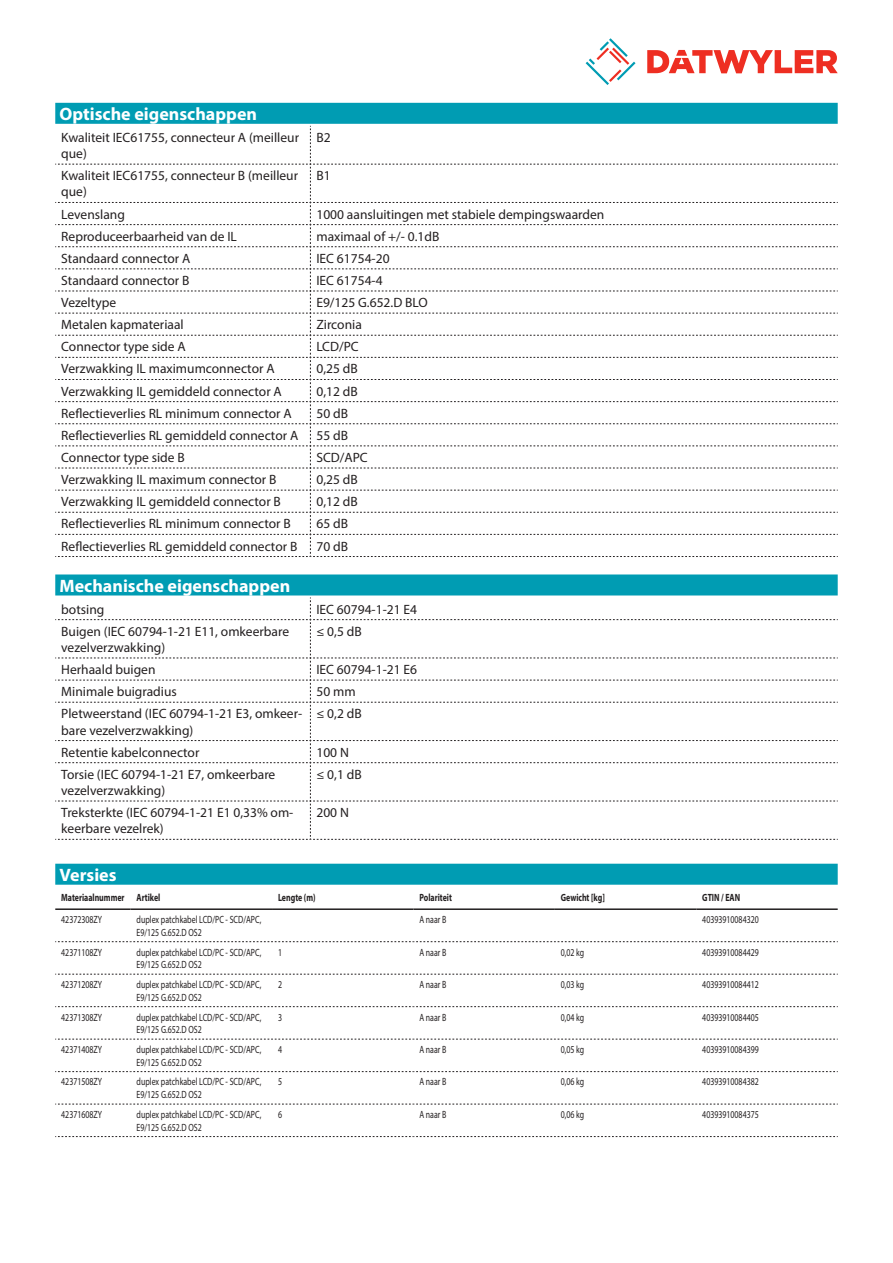
<style>
.page{position:relative;width:893px;height:1263px;background:#fff}
.page>*{position:absolute;margin:0;border:0;box-sizing:border-box;transform-origin:0 0}
.Standard_Head_Proper{font:700 18px "Myriad Pro";color:#fff}
.myriad_light_propert{font:13.5px/16.2px "Myriad Pro";color:#231f20}
.myriadlight{font:10.5px/12.6px "Myriad Pro";color:#231f20;scale:.75 1}
.myriadbold{font:700 10.5px "Myriad Pro";color:#231f20;scale:.75 1}
</style>
<div class="page">
<svg style="left:586px;top:38px;width:49px;height:47px"></svg>
<svg style="left:647px;top:50px;width:191px;height:23px"></svg>
<div style="left:55px;top:864px;width:783px;height:21px;background:#009cb3"></div>
<hr style="left:55px;top:908px;width:76px;height:2px;background:#231f20">
<hr style="left:131px;top:908px;width:141px;height:2px;background:#231f20">
<hr style="left:272px;top:908px;width:141px;height:2px;background:#231f20">
<hr style="left:413px;top:908px;width:142px;height:2px;background:#231f20">
<hr style="left:555px;top:908px;width:141px;height:2px;background:#231f20">
<hr style="left:696px;top:908px;width:142px;height:2px;background:#231f20">
<svg style="left:55px;top:941px;width:783px;height:1px"></svg>
<svg style="left:55px;top:974px;width:783px;height:1px"></svg>
<svg style="left:55px;top:1006px;width:783px;height:1px"></svg>
<svg style="left:55px;top:1039px;width:783px;height:1px"></svg>
<svg style="left:55px;top:1071px;width:783px;height:1px"></svg>
<svg style="left:55px;top:1104px;width:783px;height:1px"></svg>
<svg style="left:55px;top:1136px;width:783px;height:1px"></svg>
<div style="left:55px;top:103px;width:783px;height:21px;background:#009cb3"></div>
<svg style="left:55px;top:126px;width:783px;height:431px"></svg>
<div style="left:55px;top:574px;width:783px;height:21px;background:#009cb3"></div>
<svg style="left:55px;top:597px;width:783px;height:243px"></svg>
<p class="Standard_Head_Proper" style="left:60px;top:102px;width:199px">Optische eigenschappen</p>
<p class="myriad_light_propert" style="left:61px;top:129px;width:239px">Kwaliteit IEC61755, connecteur A (meilleur que)</p>
<p class="myriad_light_propert" style="left:316px;top:129px;width:16px">B2</p>
<p class="myriad_light_propert" style="left:61px;top:167px;width:238px">Kwaliteit IEC61755, connecteur B (meilleur que)</p>
<p class="myriad_light_propert" style="left:316px;top:167px;width:16px">B1</p>
<p class="myriad_light_propert" style="left:61px;top:206px;width:65px">Levenslang</p>
<p class="myriad_light_propert" style="left:316px;top:206px;width:289px">1000 aansluitingen met stabiele dempingswaarden</p>
<p class="myriad_light_propert" style="left:61px;top:228px;width:177px">Reproduceerbaarheid van de IL</p>
<p class="myriad_light_propert" style="left:316px;top:228px;width:124px">maximaal of +/- 0.1dB</p>
<p class="myriad_light_propert" style="left:61px;top:250px;width:131px">Standaard connector A</p>
<p class="myriad_light_propert" style="left:316px;top:250px;width:75px">IEC 61754-20</p>
<p class="myriad_light_propert" style="left:61px;top:272px;width:130px">Standaard connector B</p>
<p class="myriad_light_propert" style="left:316px;top:272px;width:68px">IEC 61754-4</p>
<p class="myriad_light_propert" style="left:61px;top:294px;width:56px">Vezeltype</p>
<p class="myriad_light_propert" style="left:316px;top:294px;width:113px">E9/125 G.652.D BLO</p>
<p class="myriad_light_propert" style="left:61px;top:316px;width:124px">Metalen kapmateriaal</p>
<p class="myriad_light_propert" style="left:316px;top:316px;width:47px">Zirconia</p>
<p class="myriad_light_propert" style="left:61px;top:338px;width:126px">Connector type side A</p>
<p class="myriad_light_propert" style="left:316px;top:338px;width:44px">LCD/PC</p>
<p class="myriad_light_propert" style="left:61px;top:361px;width:215px">Verzwakking IL maximumconnector A</p>
<p class="myriad_light_propert" style="left:316px;top:361px;width:43px">0,25 dB</p>
<p class="myriad_light_propert" style="left:61px;top:383px;width:222px">Verzwakking IL gemiddeld connector A</p>
<p class="myriad_light_propert" style="left:316px;top:383px;width:43px">0,12 dB</p>
<p class="myriad_light_propert" style="left:61px;top:405px;width:232px">Reflectieverlies RL minimum connector A</p>
<p class="myriad_light_propert" style="left:316px;top:405px;width:33px">50 dB</p>
<p class="myriad_light_propert" style="left:61px;top:427px;width:238px">Reflectieverlies RL gemiddeld connector A</p>
<p class="myriad_light_propert" style="left:316px;top:427px;width:33px">55 dB</p>
<p class="myriad_light_propert" style="left:61px;top:449px;width:125px">Connector type side B</p>
<p class="myriad_light_propert" style="left:316px;top:449px;width:53px">SCD/APC</p>
<p class="myriad_light_propert" style="left:61px;top:471px;width:217px">Verzwakking IL maximum connector B</p>
<p class="myriad_light_propert" style="left:316px;top:471px;width:43px">0,25 dB</p>
<p class="myriad_light_propert" style="left:61px;top:493px;width:221px">Verzwakking IL gemiddeld connector B</p>
<p class="myriad_light_propert" style="left:316px;top:493px;width:43px">0,12 dB</p>
<p class="myriad_light_propert" style="left:61px;top:515px;width:231px">Reflectieverlies RL minimum connector B</p>
<p class="myriad_light_propert" style="left:316px;top:515px;width:33px">65 dB</p>
<p class="myriad_light_propert" style="left:61px;top:538px;width:238px">Reflectieverlies RL gemiddeld connector B</p>
<p class="myriad_light_propert" style="left:316px;top:538px;width:33px">70 dB</p>
<p class="Standard_Head_Proper" style="left:60px;top:574px;width:232px">Mechanische eigenschappen</p>
<p class="myriad_light_propert" style="left:61px;top:601px;width:45px">botsing</p>
<p class="myriad_light_propert" style="left:316px;top:601px;width:102px">IEC 60794-1-21 E4</p>
<p class="myriad_light_propert" style="left:61px;top:623px;width:229px">Buigen (IEC 60794-1-21 E11, omkeerbare vezelverzwakking)</p>
<p class="myriad_light_propert" style="left:316px;top:623px;width:47px">≤ 0,5 dB</p>
<p class="myriad_light_propert" style="left:61px;top:661px;width:96px">Herhaald buigen</p>
<p class="myriad_light_propert" style="left:316px;top:661px;width:102px">IEC 60794-1-21 E6</p>
<p class="myriad_light_propert" style="left:61px;top:683px;width:117px">Minimale buigradius</p>
<p class="myriad_light_propert" style="left:316px;top:683px;width:41px">50 mm</p>
<p class="myriad_light_propert" style="left:61px;top:705px;width:242px">Pletweerstand (IEC 60794-1-21 E3, omkeer&shy;bare vezelverzwakking)</p>
<p class="myriad_light_propert" style="left:316px;top:705px;width:47px">≤ 0,2 dB</p>
<p class="myriad_light_propert" style="left:61px;top:744px;width:140px">Retentie kabelconnector</p>
<p class="myriad_light_propert" style="left:316px;top:744px;width:34px">100 N</p>
<p class="myriad_light_propert" style="left:61px;top:766px;width:216px">Torsie (IEC 60794-1-21 E7, omkeerbare vezelverzwakking)</p>
<p class="myriad_light_propert" style="left:316px;top:766px;width:47px">≤ 0,1 dB</p>
<p class="myriad_light_propert" style="left:61px;top:804px;width:234px">Treksterkte (IEC 60794-1-21 E1 0,33% om&shy;keerbare vezelrek)</p>
<p class="myriad_light_propert" style="left:316px;top:804px;width:34px">200 N</p>
<p class="Standard_Head_Proper" style="left:60px;top:863px;width:59px">Versies</p>
<p class="myriadbold" style="left:61px;top:890px;width:86px">Materiaalnummer</p>
<p class="myriadbold" style="left:137px;top:890px;width:33px">Artikel</p>
<p class="myriadbold" style="left:278px;top:890px;width:52px">Lengte (m)</p>
<p class="myriadbold" style="left:419px;top:890px;width:45px">Polariteit</p>
<p class="myriadbold" style="left:561px;top:890px;width:60px">Gewicht [kg]</p>
<p class="myriadbold" style="left:702px;top:890px;width:52px">GTIN / EAN</p>
<p class="myriadlight" style="left:61px;top:913px;width:56px">42372308ZY</p>
<p class="myriadlight" style="left:137px;top:913px;width:168px">duplex patchkabel LCD/PC - SCD/APC,<br>E9/125 G.652.D OS2</p>
<p class="myriadlight" style="left:419px;top:913px;width:37px">A naar B</p>
<p class="myriadlight" style="left:702px;top:913px;width:77px">40393910084320</p>
<p class="myriadlight" style="left:61px;top:945px;width:56px">42371108ZY</p>
<p class="myriadlight" style="left:137px;top:945px;width:168px">duplex patchkabel LCD/PC - SCD/APC,<br>E9/125 G.652.D OS2</p>
<p class="myriadlight" style="left:278px;top:945px;width:7px">1</p>
<p class="myriadlight" style="left:419px;top:945px;width:37px">A naar B</p>
<p class="myriadlight" style="left:561px;top:945px;width:33px">0,02 kg</p>
<p class="myriadlight" style="left:702px;top:945px;width:77px">40393910084429</p>
<p class="myriadlight" style="left:61px;top:978px;width:56px">42371208ZY</p>
<p class="myriadlight" style="left:137px;top:978px;width:168px">duplex patchkabel LCD/PC - SCD/APC,<br>E9/125 G.652.D OS2</p>
<p class="myriadlight" style="left:278px;top:978px;width:7px">2</p>
<p class="myriadlight" style="left:419px;top:978px;width:37px">A naar B</p>
<p class="myriadlight" style="left:561px;top:978px;width:33px">0,03 kg</p>
<p class="myriadlight" style="left:702px;top:978px;width:77px">40393910084412</p>
<p class="myriadlight" style="left:61px;top:1010px;width:56px">42371308ZY</p>
<p class="myriadlight" style="left:137px;top:1010px;width:168px">duplex patchkabel LCD/PC - SCD/APC,<br>E9/125 G.652.D OS2</p>
<p class="myriadlight" style="left:278px;top:1010px;width:7px">3</p>
<p class="myriadlight" style="left:419px;top:1010px;width:37px">A naar B</p>
<p class="myriadlight" style="left:561px;top:1010px;width:33px">0,04 kg</p>
<p class="myriadlight" style="left:702px;top:1010px;width:77px">40393910084405</p>
<p class="myriadlight" style="left:61px;top:1043px;width:56px">42371408ZY</p>
<p class="myriadlight" style="left:137px;top:1043px;width:168px">duplex patchkabel LCD/PC - SCD/APC,<br>E9/125 G.652.D OS2</p>
<p class="myriadlight" style="left:278px;top:1043px;width:7px">4</p>
<p class="myriadlight" style="left:419px;top:1043px;width:37px">A naar B</p>
<p class="myriadlight" style="left:561px;top:1043px;width:33px">0,05 kg</p>
<p class="myriadlight" style="left:702px;top:1043px;width:77px">40393910084399</p>
<p class="myriadlight" style="left:61px;top:1075px;width:56px">42371508ZY</p>
<p class="myriadlight" style="left:137px;top:1075px;width:168px">duplex patchkabel LCD/PC - SCD/APC,<br>E9/125 G.652.D OS2</p>
<p class="myriadlight" style="left:278px;top:1075px;width:7px">5</p>
<p class="myriadlight" style="left:419px;top:1075px;width:37px">A naar B</p>
<p class="myriadlight" style="left:561px;top:1075px;width:33px">0,06 kg</p>
<p class="myriadlight" style="left:702px;top:1075px;width:77px">40393910084382</p>
<p class="myriadlight" style="left:61px;top:1108px;width:56px">42371608ZY</p>
<p class="myriadlight" style="left:137px;top:1108px;width:168px">duplex patchkabel LCD/PC - SCD/APC,<br>E9/125 G.652.D OS2</p>
<p class="myriadlight" style="left:278px;top:1108px;width:7px">6</p>
<p class="myriadlight" style="left:419px;top:1108px;width:37px">A naar B</p>
<p class="myriadlight" style="left:561px;top:1108px;width:33px">0,06 kg</p>
<p class="myriadlight" style="left:702px;top:1108px;width:77px">40393910084375</p>
</div>
